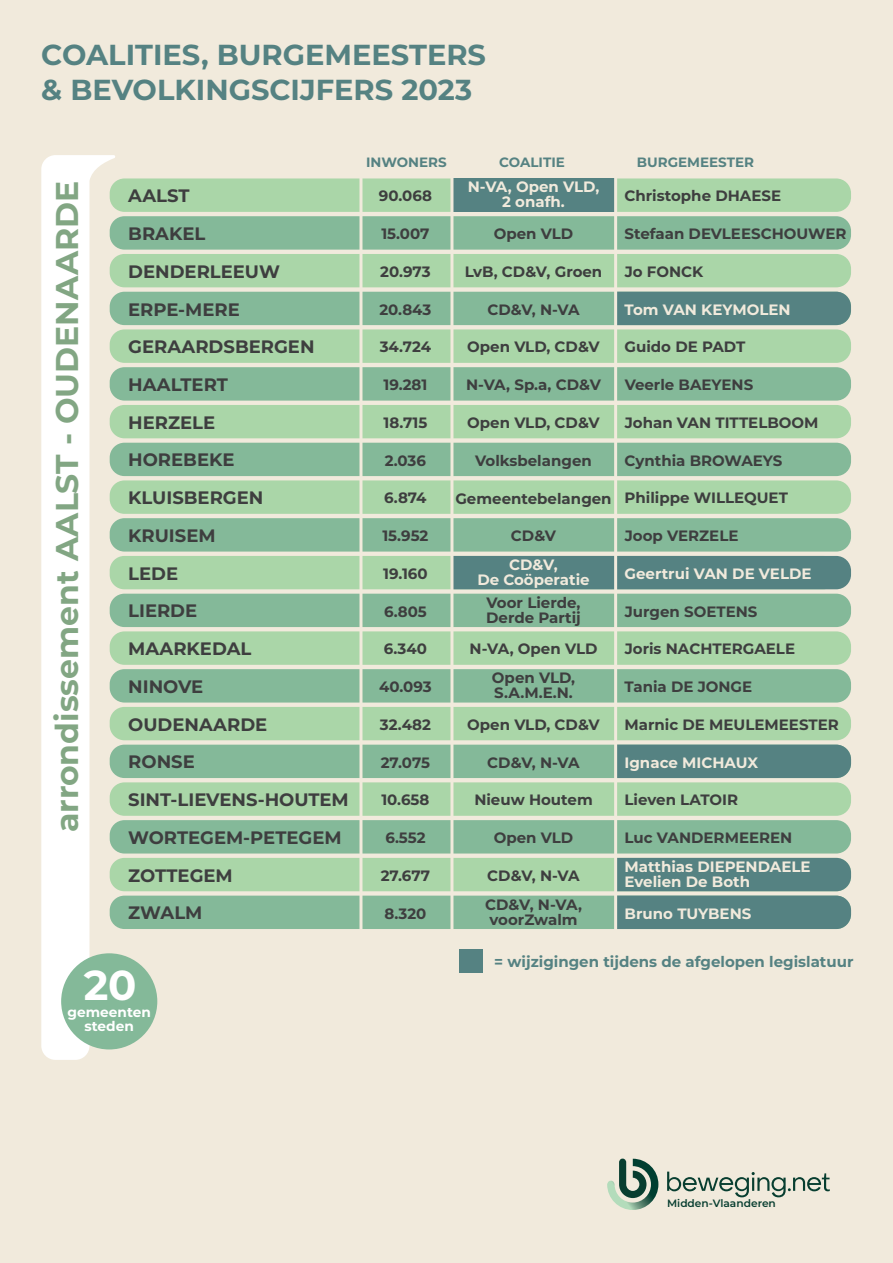
<style>
.page{position:relative;width:893px;height:1263px;background:#f1eadc}
.page>*{position:absolute;margin:0;border:0;box-sizing:border-box;transform-origin:0 0}
.t1{font:700 41.7px "Montserrat";color:#fff}
.t2{font:700 31.5px "Montserrat";color:#82a683}
.t3{font:700 28.95px/34.7px "Montserrat";color:#558282}
.t4{font:700 18px "Montserrat";color:#3e3e3f}
.t5{font:700 15px/15px "Montserrat";color:#3e3e3f}
.t6{font:700 15px/15px "Montserrat";color:#f1eadc;text-align:center}
.t7{font:700 15px "Montserrat";color:#558282}
.t8{font:700 13.65px/13.6px "Montserrat";color:#fff;text-align:center}
.t9{font:700 13.5px "Montserrat";color:#558282}
.t10{font:600 10.65px "Montserrat";color:#083e30}
</style>
<div class="page">
<svg style="left:41px;top:155px;width:75px;height:905px;fill:#fff"></svg>
<div style="left:110px;top:178px;width:741px;height:34px;background:#aad6a8;border-radius:15px"></div>
<div style="left:110px;top:216px;width:741px;height:34px;background:#84b999;border-radius:15px"></div>
<div style="left:110px;top:254px;width:741px;height:33px;background:#aad6a8;border-radius:15px"></div>
<div style="left:110px;top:292px;width:741px;height:33px;background:#84b999;border-radius:15px"></div>
<div style="left:110px;top:329px;width:741px;height:34px;background:#aad6a8;border-radius:15px"></div>
<div style="left:110px;top:367px;width:741px;height:34px;background:#84b999;border-radius:15px"></div>
<div style="left:110px;top:405px;width:741px;height:33px;background:#aad6a8;border-radius:15px"></div>
<div style="left:110px;top:443px;width:741px;height:33px;background:#84b999;border-radius:15px"></div>
<div style="left:110px;top:480px;width:741px;height:34px;background:#aad6a8;border-radius:15px"></div>
<div style="left:110px;top:518px;width:741px;height:34px;background:#84b999;border-radius:15px"></div>
<div style="left:110px;top:556px;width:728px;height:33px;background:#aad6a8;border-radius:15px"></div>
<div style="left:110px;top:594px;width:741px;height:33px;background:#84b999;border-radius:15px"></div>
<div style="left:110px;top:631px;width:741px;height:34px;background:#aad6a8;border-radius:15px"></div>
<div style="left:453px;top:556px;width:398px;height:33px;background:#558282"></div>
<div style="left:110px;top:669px;width:741px;height:33px;background:#84b999;border-radius:15px"></div>
<div style="left:110px;top:707px;width:741px;height:33px;background:#aad6a8;border-radius:15px"></div>
<div style="left:110px;top:745px;width:741px;height:33px;background:#84b999;border-radius:15px"></div>
<div style="left:110px;top:782px;width:741px;height:34px;background:#aad6a8;border-radius:15px"></div>
<div style="left:110px;top:820px;width:741px;height:33px;background:#84b999;border-radius:15px"></div>
<div style="left:110px;top:858px;width:741px;height:33px;background:#aad6a8;border-radius:15px"></div>
<div style="left:110px;top:896px;width:741px;height:33px;background:#84b999;border-radius:15px"></div>
<hr style="left:359px;top:151px;width:3px;height:788px;background:#f1eadc">
<div style="left:453px;top:179px;width:162px;height:33px;background:#558282"></div>
<div style="left:617px;top:745px;width:234px;height:33px;background:#558282"></div>
<div style="left:617px;top:292px;width:234px;height:33px;background:#558282"></div>
<svg style="left:617px;top:858px;width:234px;height:71px"></svg>
<hr style="left:450px;top:151px;width:3px;height:788px;background:#f1eadc">
<hr style="left:614px;top:151px;width:3px;height:788px;background:#f1eadc">
<div style="left:61px;top:953px;width:96px;height:96px;background:#84b999;border-radius:50%"></div>
<div style="left:459px;top:950px;width:23px;height:23px;background:#558282"></div>
<svg style="left:607px;top:1158px;width:51px;height:52px"></svg>
<svg style="left:667px;top:1171px;width:163px;height:26px"></svg>
<h3 class="t3" style="left:41px;top:36px;width:446px">COALITIES, BURGEMEESTERS &amp; BEVOLKINGSCIJFERS 2023</h3>
<p class="t9" style="left:366px;top:153px;width:82px">INWONERS</p>
<p class="t9" style="left:499px;top:153px;width:67px">COALITIE</p>
<p class="t9" style="left:637px;top:153px;width:119px">BURGEMEESTER</p>
<p class="t6" style="left:468px;top:179px;width:133px">N-VA, Open VLD,<br>2 onafh.</p>
<h2 class="t2" style="left:44px;top:832px;width:653px;rotate:-90deg">arrondissement AALST - OUDENAARDE</h2>
<p class="t4" style="left:128px;top:183px;width:63px">AALST</p>
<p class="t5" style="left:379px;top:188px;width:54px">90.068</p>
<p class="t5" style="left:624px;top:188px;width:158px">Christophe DHAESE</p>
<p class="t4" style="left:128px;top:221px;width:79px">BRAKEL</p>
<p class="t5" style="left:381px;top:226px;width:50px">15.007</p>
<p class="t5" style="left:494px;top:226px;width:81px">Open VLD</p>
<p class="t5" style="left:624px;top:226px;width:224px">Stefaan DEVLEESCHOUWER</p>
<p class="t4" style="left:128px;top:258px;width:153px">DENDERLEEUW</p>
<p class="t5" style="left:380px;top:263px;width:52px">20.973</p>
<p class="t5" style="left:465px;top:263px;width:139px">LvB, CD&amp;V, Groen</p>
<p class="t5" style="left:625px;top:263px;width:80px">Jo FONCK</p>
<p class="t4" style="left:128px;top:296px;width:113px">ERPE-MERE</p>
<p class="t5" style="left:379px;top:301px;width:53px">20.843</p>
<p class="t5" style="left:487px;top:301px;width:94px">CD&amp;V, N-VA</p>
<p class="t4" style="left:128px;top:334px;width:188px">GERAARDSBERGEN</p>
<p class="t5" style="left:380px;top:339px;width:53px">34.724</p>
<p class="t5" style="left:467px;top:339px;width:134px">Open VLD, CD&amp;V</p>
<p class="t5" style="left:624px;top:339px;width:122px">Guido DE PADT</p>
<p class="t4" style="left:128px;top:372px;width:101px">HAALTERT</p>
<p class="t5" style="left:383px;top:376px;width:45px">19.281</p>
<p class="t5" style="left:625px;top:376px;width:130px">Veerle BAEYENS</p>
<p class="t4" style="left:128px;top:409px;width:88px">HERZELE</p>
<p class="t5" style="left:383px;top:414px;width:45px">18.715</p>
<p class="t5" style="left:467px;top:414px;width:134px">Open VLD, CD&amp;V</p>
<p class="t5" style="left:625px;top:414px;width:195px">Johan VAN TITTELBOOM</p>
<p class="t4" style="left:128px;top:447px;width:108px">HOREBEKE</p>
<p class="t5" style="left:385px;top:452px;width:43px">2.036</p>
<p class="t5" style="left:475px;top:452px;width:118px">Volksbelangen</p>
<p class="t5" style="left:624px;top:452px;width:159px">Cynthia BROWAEYS</p>
<p class="t4" style="left:128px;top:485px;width:137px">KLUISBERGEN</p>
<p class="t5" style="left:384px;top:490px;width:44px">6.874</p>
<p class="t5" style="left:455px;top:490px;width:334px">Gemeentebelangen Philippe WILLEQUET</p>
<p class="t4" style="left:128px;top:523px;width:89px">KRUISEM</p>
<p class="t5" style="left:382px;top:527px;width:47px">15.952</p>
<p class="t5" style="left:511px;top:527px;width:47px">CD&amp;V</p>
<p class="t5" style="left:625px;top:527px;width:115px">Joop VERZELE</p>
<p class="t4" style="left:128px;top:560px;width:51px">LEDE</p>
<p class="t5" style="left:383px;top:565px;width:46px">19.160</p>
<p class="t4" style="left:128px;top:598px;width:71px">LIERDE</p>
<p class="t5" style="left:384px;top:603px;width:44px">6.805</p>
<p class="t5" style="left:486px;top:594px;width:96px">Voor Lierde,<br>Derde Partij</p>
<p class="t5" style="left:625px;top:603px;width:134px">Jurgen SOETENS</p>
<p class="t4" style="left:128px;top:636px;width:125px">MAARKEDAL</p>
<p class="t5" style="left:384px;top:641px;width:45px">6.340</p>
<p class="t5" style="left:470px;top:641px;width:129px">N-VA, Open VLD</p>
<p class="t5" style="left:625px;top:641px;width:172px">Joris NACHTERGAELE</p>
<p class="t4" style="left:128px;top:673px;width:77px">NINOVE</p>
<p class="t5" style="left:379px;top:678px;width:54px">40.093</p>
<p class="t5" style="left:492px;top:669px;width:85px">Open VLD,<br>S.A.M.E.N.</p>
<p class="t5" style="left:624px;top:678px;width:129px">Tania DE JONGE</p>
<p class="t4" style="left:128px;top:711px;width:141px">OUDENAARDE</p>
<p class="t5" style="left:380px;top:716px;width:52px">32.482</p>
<p class="t5" style="left:467px;top:716px;width:134px">Open VLD, CD&amp;V</p>
<p class="t5" style="left:624px;top:716px;width:216px">Marnic DE MEULEMEESTER</p>
<p class="t4" style="left:128px;top:749px;width:68px">RONSE</p>
<p class="t5" style="left:381px;top:754px;width:51px">27.075</p>
<p class="t5" style="left:487px;top:754px;width:94px">CD&amp;V, N-VA</p>
<p class="t4" style="left:128px;top:787px;width:222px">SINT-LIEVENS-HOUTEM</p>
<p class="t5" style="left:381px;top:792px;width:49px">10.658</p>
<p class="t5" style="left:474px;top:792px;width:120px">Nieuw Houtem</p>
<p class="t5" style="left:625px;top:792px;width:115px">Lieven LATOIR</p>
<p class="t4" style="left:128px;top:824px;width:215px">WORTEGEM-PETEGEM</p>
<p class="t5" style="left:385px;top:829px;width:42px">6.552</p>
<p class="t5" style="left:494px;top:829px;width:81px">Open VLD</p>
<p class="t5" style="left:624px;top:829px;width:169px">Luc VANDERMEEREN</p>
<p class="t4" style="left:128px;top:862px;width:106px">ZOTTEGEM</p>
<p class="t5" style="left:381px;top:867px;width:51px">27.677</p>
<p class="t5" style="left:487px;top:867px;width:94px">CD&amp;V, N-VA</p>
<p class="t4" style="left:128px;top:900px;width:76px">ZWALM</p>
<p class="t5" style="left:384px;top:905px;width:43px">8.320</p>
<p class="t6" style="left:624px;top:301px;width:168px">Tom VAN KEYMOLEN</p>
<p class="t5" style="left:466px;top:376px;width:136px">N-VA, Sp.a, CD&amp;V</p>
<p class="t6" style="left:477px;top:556px;width:114px">CD&amp;V,<br>De Coöperatie</p>
<p class="t6" style="left:624px;top:565px;width:188px">Geertrui VAN DE VELDE</p>
<p class="t6" style="left:625px;top:754px;width:135px">Ignace MICHAUX</p>
<p class="t6" style="left:624px;top:858px;width:188px;text-align:left">Matthias DIEPENDAELE<br>Evelien De Both</p>
<p class="t5" style="left:485px;top:896px;width:98px">CD&amp;V, N-VA, voorZwalm</p>
<p class="t6" style="left:625px;top:905px;width:128px">Bruno TUYBENS</p>
<p class="t7" style="left:494px;top:951px;width:361px">= wijzigingen tijdens de afgelopen legislatuur</p>
<h1 class="t1" style="left:84px;top:955px;width:54px">20</h1>
<p class="t8" style="left:68px;top:1005px;width:85px">gemeenten steden</p>
<p class="t10" style="left:667px;top:1196px;width:110px">Midden-Vlaanderen</p>
</div>
